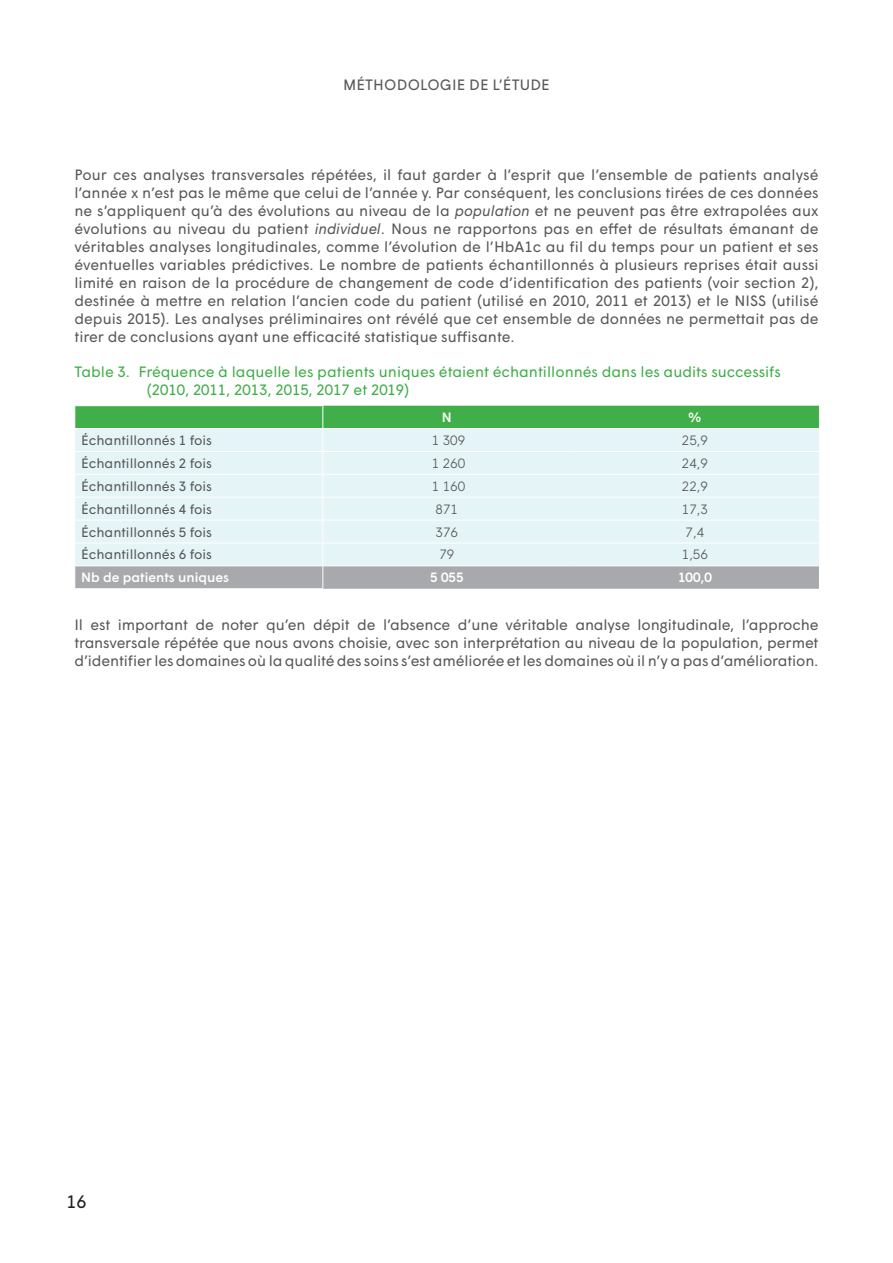
<style>
.page{position:relative;width:893px;height:1263px;background:#fff}
.page>*{position:absolute;margin:0;border:0;box-sizing:border-box;transform-origin:0 0}
.t1{font:18px "Wigrum";color:#231f20}
.Body_text{font:15px/18px "Wigrum";letter-spacing:-.01em;color:#57585a;text-align:justify}
.t2{font:15px/18px "Wigrum";color:#40ae49}
.Table__darkgrey_left{font:13.5px "Wigrum";color:#57585a}
.Table__darkgrey_cent{font:300 13.5px "Wigrum";color:#57585a}
.Table__paper_left{font:500 13.5px "Wigrum";color:#fff}
.Table__paper_centre{font:500 13.5px "Wigrum";color:#fff}
.s1{font-style:italic}
</style>
<div class="page">
<svg style="left:74px;top:406px;width:745px;height:183px;background:#cae2d8"></svg>
<hr style="left:74px;top:588px;width:249px;height:1px;background:#fff">
<hr style="left:323px;top:428px;width:248px;height:1px;background:#fff">
<hr style="left:323px;top:451px;width:248px;height:1px;background:#fff">
<hr style="left:323px;top:474px;width:248px;height:1px;background:#fff">
<hr style="left:323px;top:497px;width:248px;height:1px;background:#fff">
<hr style="left:323px;top:520px;width:248px;height:1px;background:#fff">
<hr style="left:323px;top:565px;width:248px;height:1px;background:#fff">
<p class="Body_text" style="left:343px;top:75px;width:25px">Méthodologie</p>
<p class="Body_text" style="left:469px;top:75px;width:44px">de l’étude</p>
<p class="Body_text" style="left:74px;top:165px;width:746px">Pour ces analyses transversales répétées, il faut garder à l’esprit que l’ensemble de patients analysé l’année x n’est pas le même que celui de l’année y. Par conséquent, les conclusions tirées de ces données ne s’appliquent qu’à des évolutions au niveau de la <span class="s1">population</span> et ne peuvent pas être extrapolées aux évolutions au niveau du patient <span class="s1">individuel</span>. Nous ne rapportons pas en effet de résultats émanant de véritables analyses longitudinales, comme l’évolution de l’HbA1c au fil du temps pour un patient et ses éventuelles variables prédictives. Le nombre de patients échantillonnés à plusieurs reprises était aussi limité en raison de la procédure de changement de code d’identification des patients (voir section 2), destinée à mettre en relation l’ancien code du patient (utilisé en 2010, 2011 et 2013) et le NISS (utilisé depuis 2015). Les analyses préliminaires ont révélé que cet ensemble de données ne permettait pas de tirer de conclusions ayant une efficacité statistique suffisante.</p>
<p class="t2" style="left:147px;top:362px;width:636px;text-indent:-72px">Table 3. Fréquence à laquelle les patients uniques étaient échantillonnés dans les audits successifs (2010, 2011, 2013, 2015, 2017 et 2019)</p>
<p class="Table__paper_centre" style="left:442px;top:407px;width:11px">N</p>
<p class="Table__paper_centre" style="left:689px;top:407px;width:14px">%</p>
<p class="Table__darkgrey_left" style="left:81px;top:430px;width:132px">Échantillonnés 1 fois</p>
<p class="Table__darkgrey_cent" style="left:432px;top:430px;width:35px">1 309</p>
<p class="Table__darkgrey_cent" style="left:682px;top:430px;width:28px">25,9</p>
<p class="Table__darkgrey_left" style="left:81px;top:453px;width:132px">Échantillonnés 2 fois</p>
<p class="Table__darkgrey_cent" style="left:432px;top:453px;width:35px">1 260</p>
<p class="Table__darkgrey_cent" style="left:682px;top:453px;width:28px">24,9</p>
<p class="Table__darkgrey_left" style="left:81px;top:476px;width:132px">Échantillonnés 3 fois</p>
<p class="Table__darkgrey_cent" style="left:432px;top:476px;width:35px">1 160</p>
<p class="Table__darkgrey_cent" style="left:682px;top:476px;width:28px">22,9</p>
<p class="Table__darkgrey_left" style="left:81px;top:499px;width:132px">Échantillonnés 4 fois</p>
<p class="Table__darkgrey_cent" style="left:436px;top:499px;width:24px">871</p>
<p class="Table__darkgrey_cent" style="left:682px;top:499px;width:28px">17,3</p>
<p class="Table__darkgrey_left" style="left:81px;top:522px;width:132px">Échantillonnés 5 fois</p>
<p class="Table__darkgrey_cent" style="left:436px;top:522px;width:24px">376</p>
<p class="Table__darkgrey_cent" style="left:686px;top:522px;width:20px">7,4</p>
<p class="Table__darkgrey_left" style="left:81px;top:544px;width:132px">Échantillonnés 6 fois</p>
<p class="Table__darkgrey_cent" style="left:439px;top:544px;width:16px">79</p>
<p class="Table__darkgrey_cent" style="left:682px;top:544px;width:28px">1,56</p>
<p class="Table__paper_left" style="left:81px;top:567px;width:149px">Nb de patients uniques</p>
<p class="Table__paper_centre" style="left:430px;top:567px;width:35px">5 055</p>
<p class="Table__paper_centre" style="left:678px;top:567px;width:35px">100,0</p>
<p class="Body_text" style="left:74px;top:615px;width:746px">Il est important de noter qu’en dépit de l’absence d’une véritable analyse longitudinale, l’approche transversale répétée que nous avons choisie, avec son interprétation au niveau de la population, permet d’identifier les domaines où la qualité des soins s’est améliorée et les domaines où il n’y a pas d’amélioration.</p>
<p class="t1" style="left:67px;top:1188px;width:21px">16</p>
</div>
